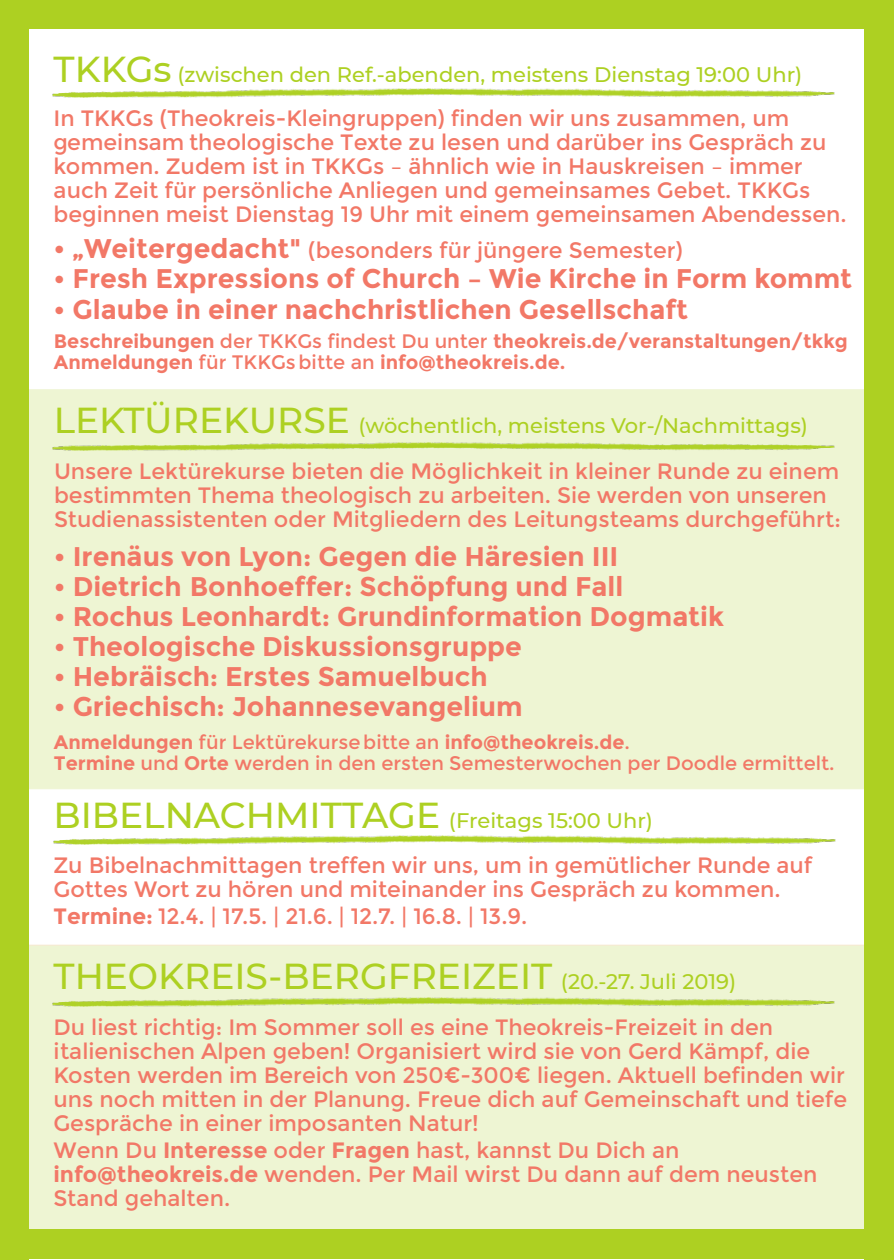
<style>
.page{position:relative;width:894px;height:1260px;background:#fff}
.page>*{position:absolute;margin:0;border:0;box-sizing:border-box;transform-origin:0 0}
.t1{font:500 36px "Montserrat";color:#add022}
.t2{font:700 27px "Montserrat";color:#f27867}
.t3{font:22.2px/24px "Montserrat";color:#f27867}
.t4{font:500 21px "Montserrat";color:#add022}
.t5{font:19.5px/21px "Montserrat";color:#f27867}
.t6{font:700 19.5px/21px "Montserrat";color:#f27867}
.s1{font-size:36px}
.s2{font-weight:700;font-size:27px}
.s3{font-weight:400}
.s4{font-weight:700}
.s5{font-size:21px}
</style>
<div class="page">
<div style="left:29px;top:944px;width:834px;height:285px;background:#eef5d3"></div>
<img style="left:52px;top:997px;width:782px;height:9px">
<img style="left:54px;top:835px;width:781px;height:9px">
<div style="left:29px;top:389px;width:834px;height:400px;background:#eef5d3"></div>
<img style="left:52px;top:442px;width:782px;height:8px">
<img style="left:52px;top:89px;width:782px;height:8px">
<div style="left:0;top:0;width:29px;height:1259px;background:#add022"></div>
<div style="left:0;top:1229px;width:893px;height:30px;background:#add022"></div>
<div style="left:0;top:0;width:893px;height:29px;background:#add022"></div>
<div style="left:863px;top:0;width:30px;height:1259px;background:#add022"></div>
<p class="t4" style="left:54px;top:61px;width:750px"><span class="s1">TKKGs</span> (zwischen den Ref.-abenden, meistens Dienstag 19:00 Uhr)</p>
<p class="t3" style="left:54px;top:106px;width:794px">In TKKGs (Theokreis-Kleingruppen) finden wir uns zusammen, um gemeinsam theologische Texte zu lesen und darüber ins Gespräch zu kommen. Zudem ist in TKKGs – ähnlich wie in Hauskreisen – immer auch Zeit für persönliche Anliegen und gemeinsames Gebet. TKKGs beginnen meist Dienstag 19 Uhr mit einem gemeinsamen Abendessen.</p>
<p class="t3" style="left:54px;top:238px;width:630px"><span class="s2">• „Weitergedacht"</span> (besonders für jüngere Semester)</p>
<p class="t2" style="left:54px;top:262px;width:800px">• Fresh Expressions of Church – Wie Kirche in Form kommt</p>
<p class="t2" style="left:54px;top:292px;width:636px">• Glaube in einer nachchristlichen Gesellschaft</p>
<p class="t6" style="left:54px;top:330px;width:795px">Beschreibungen <span class="s3">der TKKGs findest Du unter</span> theokreis.de/veranstaltungen/tkkg<br>Anmeldungen <span class="s3">für TKKGsbitte an</span> info@theokreis.de.</p>
<p class="t4" style="left:54px;top:413px;width:755px"><span class="s1">LEKTÜREKURSE</span> (wöchentlich, meistens Vor-/Nachmittags)</p>
<p class="t3" style="left:54px;top:459px;width:788px">Unsere Lektürekurse bieten die Möglichkeit in kleiner Runde zu einem bestimmten Thema theologisch zu arbeiten. Sie werden von unseren<br>Studienassistenten oder Mitgliedern des Leitungsteams durchgeführt:</p>
<p class="t2" style="left:54px;top:539px;width:566px">• Irenäus von Lyon: Gegen die Häresien III</p>
<p class="t2" style="left:54px;top:569px;width:571px">• Dietrich Bonhoeffer: Schöpfung und Fall</p>
<p class="t2" style="left:54px;top:599px;width:672px">• Rochus Leonhardt: Grundinformation Dogmatik</p>
<p class="t2" style="left:54px;top:629px;width:470px">• Theologische Diskussionsgruppe</p>
<p class="t2" style="left:54px;top:659px;width:435px">• Hebräisch: Erstes Samuelbuch</p>
<p class="t2" style="left:54px;top:689px;width:470px">• Griechisch: Johannesevangelium</p>
<p class="t5" style="left:54px;top:731px;width:782px"><span class="s4">Anmeldungen</span> für Lektürekursebitte an <span class="s4">info@theokreis.de</span>.<br><span class="s4">Termine</span> und <span class="s4">Orte</span> werden in den ersten Semesterwochen per Doodle ermittelt.</p>
<p class="t4" style="left:53px;top:808px;width:601px"><span class="s1">BIBELNACHMITTAGE</span> (Freitags 15:00 Uhr)</p>
<p class="t3" style="left:54px;top:853px;width:760px">Zu Bibelnachmittagen treffen wir uns, um in gemütlicher Runde auf<br>Gottes Wort zu hören und miteinander ins Gespräch zu kommen.</p>
<p class="t3" style="left:54px;top:904px;width:475px"><span class="s4">Termine:</span> 12.4. | 17.5. | 21.6. | 12.7. | 16.8. | 13.9.</p>
<h1 class="t1" style="left:54px;top:954px;width:684px">THEOKREIS-BERGFREIZEIT <span class="s5">(20.-27. Juli 2019)</span></h1>
<p class="t3" style="left:53px;top:1015px;width:795px">Du liest richtig: Im Sommer soll es eine Theokreis-Freizeit in den italienischen Alpen geben! Organisiert wird sie von Gerd Kämpf, die Kosten werden im Bereich von 250€-300€ liegen. Aktuell befinden wir uns noch mitten in der Planung. Freue dich auf Gemeinschaft und tiefe Gespräche in einer imposanten Natur!</p>
<p class="t3" style="left:53px;top:1138px;width:765px">Wenn Du <span class="s4">Interesse</span> oder <span class="s4">Fragen</span> hast, kannst Du Dich an <span class="s4">info@theokreis.de</span> wenden. Per Mail wirst Du dann auf dem neusten<br>Stand gehalten.</p>
</div>
